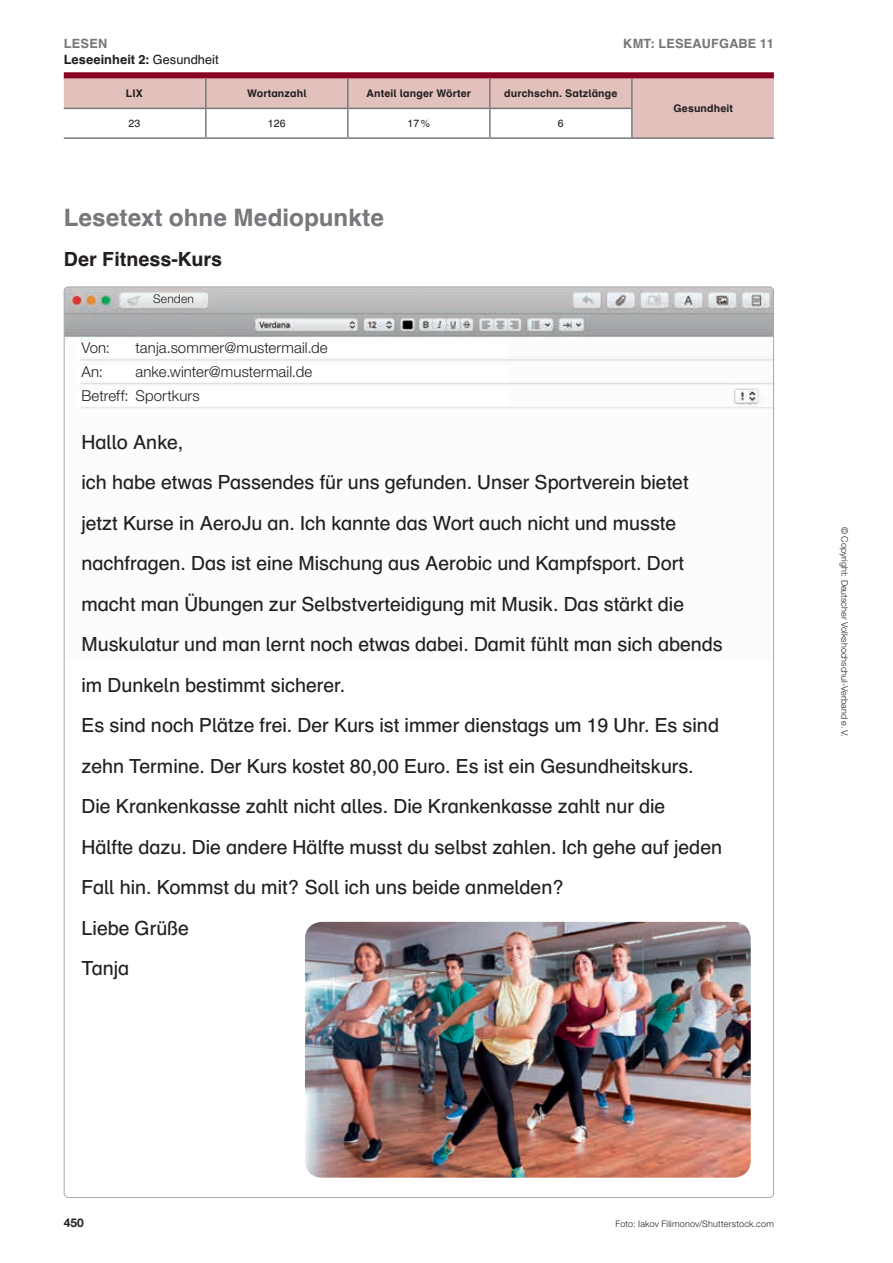
<style>
.page{position:relative;width:893px;height:1263px;background:#fff}
.page>*{position:absolute;margin:0;border:0;box-sizing:border-box;transform-origin:0 0}
.t1{font:700 24px "Schulbuch Nord Pro";color:#76787b}
.t2{font:19.5px/40.5px "Schulbuch Nord Pro";color:#231f20}
.t3{font:700 19.5px "Schulbuch Nord Pro";color:#231f20}
.t4{font:300 15px/24.2px "Helvetica Neue LT Pro";letter-spacing:.005em;color:#231f20}
.t5{font:700 12.75px "Schulbuch Nord Pro";color:#231f20}
.t6{font:700 12.75px "Schulbuch Nord Pro";letter-spacing:.01em;color:#76787b}
.t7{font:300 12px "Helvetica Neue LT Pro";letter-spacing:.015em;color:#231f20}
.t8{font:700 12px "Helvetica Neue LT Pro";color:#231f20}
.t9{font:700 10.5px "Schulbuch Nord Pro";letter-spacing:.01em;color:#231f20}
.t10{font:10.5px "Schulbuch Nord Pro";letter-spacing:.01em;color:#231f20}
.t11{font:300 9px "Helvetica Neue LT Pro";letter-spacing:.005em;color:#231f20}
.s1{font-weight:400}
</style>
<div class="page">
<div style="left:64px;top:72px;width:710px;height:7px;background:#880425"></div>
<svg style="left:64px;top:79px;width:710px;height:58px"></svg>
<hr style="left:205px;top:79px;width:2px;height:29px;background:#76787b">
<hr style="left:347px;top:79px;width:2px;height:29px;background:#76787b">
<hr style="left:489px;top:79px;width:2px;height:29px;background:#76787b">
<hr style="left:631px;top:79px;width:2px;height:29px;background:#76787b">
<hr style="left:64px;top:108px;width:142px;height:1px;background:#76787b">
<hr style="left:206px;top:108px;width:142px;height:1px;background:#76787b">
<hr style="left:205px;top:109px;width:2px;height:28px;background:#76787b">
<hr style="left:348px;top:108px;width:142px;height:1px;background:#76787b">
<hr style="left:347px;top:109px;width:2px;height:28px;background:#76787b">
<hr style="left:490px;top:108px;width:143px;height:1px;background:#76787b">
<hr style="left:489px;top:109px;width:2px;height:28px;background:#76787b">
<hr style="left:631px;top:109px;width:2px;height:28px;background:#76787b">
<hr style="left:64px;top:137px;width:142px;height:2px;background:#76787b">
<hr style="left:206px;top:137px;width:142px;height:2px;background:#76787b">
<hr style="left:348px;top:137px;width:142px;height:2px;background:#76787b">
<hr style="left:490px;top:137px;width:142px;height:2px;background:#76787b">
<hr style="left:632px;top:137px;width:142px;height:2px;background:#76787b">
<img style="left:64px;top:287px;width:709px;height:910px">
<div style="left:77px;top:342px;width:432px;height:15px;background:#fff"></div>
<div style="left:77px;top:366px;width:432px;height:15px;background:#fff"></div>
<div style="left:77px;top:390px;width:432px;height:15px;background:#fff"></div>
<img style="left:305px;top:922px;width:446px;height:256px">
<p class="t6" style="left:64px;top:34px;width:45px">LESEN</p>
<p class="t6" style="left:623px;top:34px;width:152px">KMT: LESEAUFGABE 11</p>
<p class="t5" style="left:64px;top:50px;width:156px">Leseeinheit 2: <span class="s1">Gesundheit</span></p>
<p class="t9" style="left:126px;top:86px;width:18px">LIX</p>
<p class="t9" style="left:247px;top:86px;width:61px">Wortanzahl</p>
<p class="t9" style="left:367px;top:86px;width:106px">Anteil langer Wörter</p>
<p class="t9" style="left:504px;top:86px;width:115px">durchschn. Satzlänge</p>
<p class="t9" style="left:673px;top:101px;width:61px">Gesundheit</p>
<p class="t10" style="left:129px;top:116px;width:13px">23</p>
<p class="t10" style="left:268px;top:116px;width:19px">126</p>
<p class="t10" style="left:407px;top:116px;width:24px">17 %</p>
<p class="t10" style="left:558px;top:116px;width:7px">6</p>
<p class="t1" style="left:64px;top:200px;width:322px">Lesetext ohne Mediopunkte</p>
<p class="t3" style="left:64px;top:246px;width:160px">Der Fitness-Kurs</p>
<p class="t7" style="left:153px;top:292px;width:42px">Senden</p>
<p class="t4" style="left:81px;top:335px;width:30px">Von:</p>
<p class="t4" style="left:135px;top:335px;width:194px">tanja.sommer@mustermail.de</p>
<p class="t4" style="left:81px;top:359px;width:23px">An:</p>
<p class="t4" style="left:81px;top:359px;width:232px;text-indent:54px">anke.winter@mustermail.de<br>Betreff: Sportkurs</p>
<p class="t2" style="left:81px;top:421px;width:643px">Hallo Anke,<br>ich habe etwas Passendes für uns gefunden. Unser Sportverein bietet jetzt Kurse in AeroJu an. Ich kannte das Wort auch nicht und musste nachfragen. Das ist eine Mischung aus Aerobic und Kampfsport. Dort macht man Übungen zur Selbstverteidigung mit Musik. Das stärkt die Muskulatur und man lernt noch etwas dabei. Damit fühlt man sich abends im Dunkeln bestimmt sicherer.<br>Es sind noch Plätze frei. Der Kurs ist immer dienstags um 19 Uhr. Es sind zehn Termine. Der Kurs kostet 80,00 Euro. Es ist ein Gesundheitskurs.<br>Die Krankenkasse zahlt nicht alles. Die Krankenkasse zahlt nur die<br>Hälfte dazu. Die andere Hälfte musst du selbst zahlen. Ich gehe auf jeden Fall hin. Kommst du mit? Soll ich uns beide anmelden?<br>Liebe Grüße<br>Tanja</p>
<p class="t11" style="left:850px;top:527px;width:211px;rotate:90deg">© Copyright: Deutscher Volkshochschul-Verband e. V.</p>
<p class="t8" style="left:64px;top:1215px;width:22px">450</p>
<p class="t11" style="left:616px;top:1218px;width:160px">Foto: Iakov Filimonov/Shutterstock.com</p>
</div>
